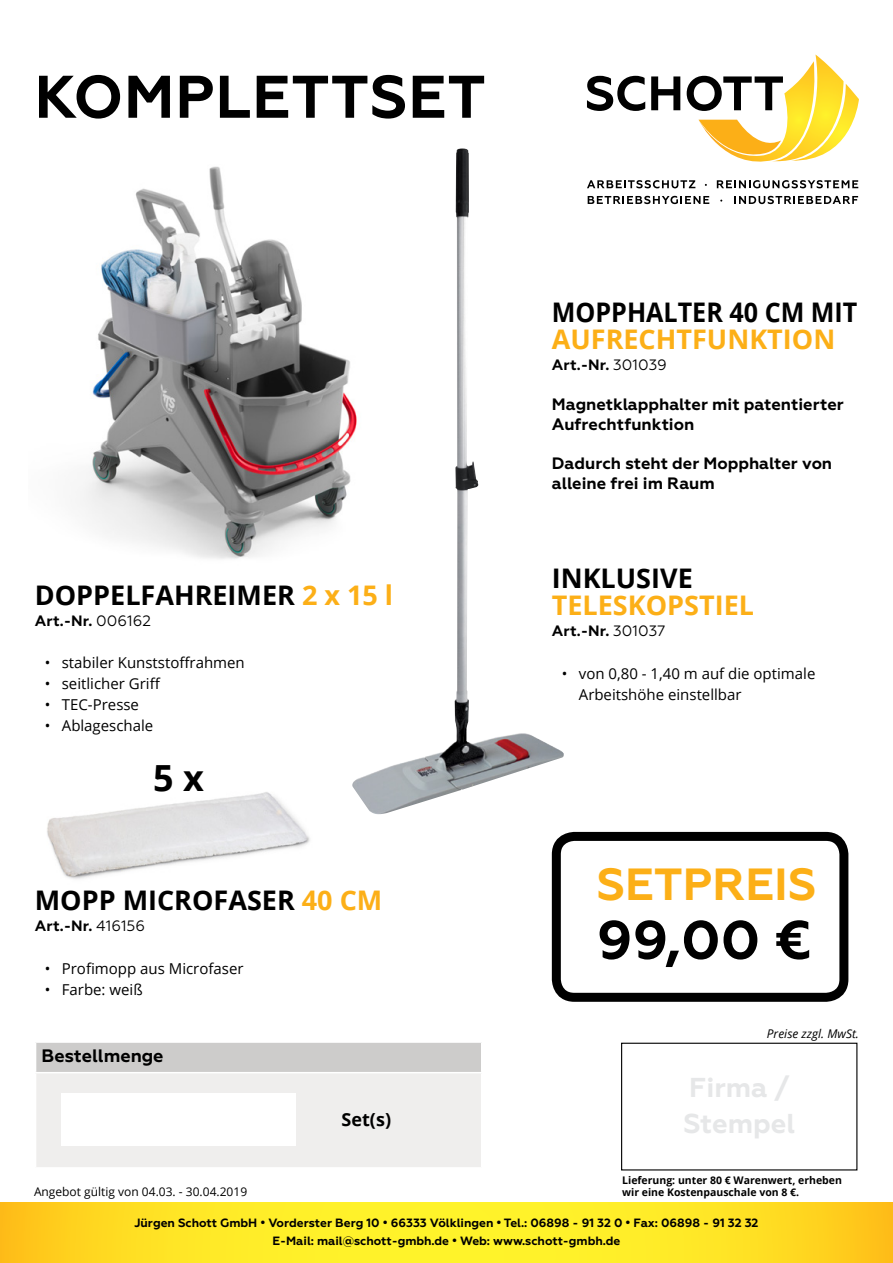
<style>
.page{position:relative;width:893px;height:1263px;background:#fff}
.page>*{position:absolute;margin:0;border:0;box-sizing:border-box;transform-origin:0 0}
.t1{font:700 60px "Geometria";letter-spacing:.01em;color:#000}
.t2{font:700 54px "Geometria";color:#000;scale:1.04 1}
.t3{font:700 45px "Geometria";color:#fcaf17}
.t4{font:700 36px "Open Sans";color:#000}
.t5{font:700 27.3px/36px "Geometria";color:#e6e7e8}
.t6{font:700 27px "Open Sans";color:#000}
.t7{font:700 27px "Open Sans";color:#fcaf17}
.t8{font:700 27px "Open Sans";color:#000;scale:.93 1}
.t9{font:700 18px "Geometria";color:#000}
.t10{font:700 18px "Open Sans";color:#000}
.t11{font:700 16.5px/19.8px "Geometria";color:#000}
.t12{font:15px/21px "Open Sans";color:#000}
.t13{font:700 15px "Geometria";color:#000}
.t14{font:700 12px/18px "Geometria";color:#000;text-align:center}
.t15{font:12px "Open Sans";color:#000}
.t16{font:italic 12px "Open Sans";color:#000}
.t17{font:700 10.5px/12.6px "Open Sans";color:#000}
.s1{color:#fcaf17}
.s2{font-weight:400}
</style>
<div class="page">
<img style="left:80px;top:166px;width:271px;height:393px">
<img style="left:47px;top:792px;width:263px;height:87px">
<svg style="left:0;top:1202px;width:893px;height:61px"></svg>
<div style="left:36px;top:1042px;width:446px;height:31px;background:#cdcccb"></div>
<div style="left:36px;top:1073px;width:446px;height:95px;background:#efeeed"></div>
<hr style="left:35px;top:1041px;width:447px;height:2px;background:#fff">
<svg style="left:481px;top:1043px;width:1px;height:29px"></svg>
<hr style="left:35px;top:1072px;width:447px;height:1px;background:#fff">
<hr style="left:481px;top:1073px;width:1px;height:94px;background:#fff">
<hr style="left:35px;top:1167px;width:447px;height:2px;background:#fff">
<div style="left:61px;top:1093px;width:234px;height:53px;background:#fff"></div>
<div style="left:621px;top:1043px;width:236px;height:127px;border:1px solid #000"></div>
<svg style="left:587px;top:76px;width:58px;height:35px"></svg>
<svg style="left:651px;top:76px;width:29px;height:34px"></svg>
<svg style="left:687px;top:54px;width:172px;height:108px"></svg>
<svg style="left:587px;top:180px;width:108px;height:8px"></svg>
<svg style="left:717px;top:180px;width:141px;height:8px"></svg>
<svg style="left:588px;top:196px;width:121px;height:8px"></svg>
<svg style="left:734px;top:196px;width:124px;height:8px"></svg>
<div style="left:552px;top:832px;width:296px;height:170px;border:9px solid #000;border-radius:18px"></div>
<img style="left:351px;top:148px;width:213px;height:666px">
<h1 class="t1" style="left:34px;top:61px;width:453px">KOMPLETTSET</h1>
<h3 class="t6" style="left:35px;top:576px;width:360px">DOPPELFAHREIMER <span class="s1">2 x 15 l</span></h3>
<p class="t13" style="left:35px;top:611px;width:118px">Art.-Nr. <span class="s2">006162</span></p>
<p class="t12" style="left:45px;top:652px;width:202px">• stabiler Kunststoffrahmen</p>
<p class="t12" style="left:45px;top:673px;width:117px">• seitlicher Griff</p>
<p class="t12" style="left:45px;top:694px;width:96px">• TEC-Presse</p>
<p class="t12" style="left:45px;top:715px;width:110px">• Ablageschale</p>
<h3 class="t4" style="left:153px;top:752px;width:52px">5 x</h3>
<h3 class="t6" style="left:35px;top:881px;width:349px">MOPP MICROFASER <span class="s1">40 CM</span></h3>
<p class="t13" style="left:35px;top:917px;width:112px">Art.-Nr. <span class="s2">416156</span></p>
<p class="t12" style="left:45px;top:958px;width:200px">• Profimopp aus Microfaser</p>
<p class="t12" style="left:45px;top:979px;width:99px">• Farbe: weiß</p>
<p class="t9" style="left:42px;top:1045px;width:124px">Bestellmenge</p>
<p class="t15" style="left:34px;top:1184px;width:215px">Angebot gültig von 04.03. - 30.04.2019</p>
<p class="t10" style="left:342px;top:1107px;width:51px">Set(s)</p>
<h3 class="t8" style="left:552px;top:293px;width:330px">MOPPHALTER 40 CM MIT</h3>
<h3 class="t7" style="left:552px;top:320px;width:285px">AUFRECHTFUNKTION</h3>
<p class="t13" style="left:552px;top:356px;width:116px">Art.-Nr. <span class="s2">301039</span></p>
<p class="t11" style="left:552px;top:394px;width:294px">Magnetklapphalter mit patentierter<br>Aufrechtfunktion</p>
<p class="t11" style="left:552px;top:454px;width:282px">Dadurch steht der Mopphalter von alleine frei im Raum</p>
<h3 class="t6" style="left:552px;top:560px;width:142px">INKLUSIVE</h3>
<h3 class="t7" style="left:552px;top:587px;width:204px">TELESKOPSTIEL</h3>
<p class="t13" style="left:552px;top:622px;width:115px">Art.-Nr. <span class="s2">301037</span></p>
<p class="t12" style="left:579px;top:663px;width:238px;text-indent:-17px">• von 0,80 - 1,40 m auf die optimale<br>Arbeitshöhe einstellbar</p>
<h3 class="t3" style="left:597px;top:857px;width:221px">SETPREIS</h3>
<h2 class="t2" style="left:597px;top:908px;width:208px">99,00 €</h2>
<p class="t16" style="left:767px;top:1025px;width:94px">Preise zzgl. MwSt.</p>
<h3 class="t5" style="left:683px;top:1069px;width:113px">Firma /<br>Stempel</h3>
<p class="t17" style="left:622px;top:1173px;width:221px">Lieferung: unter 80 € Warenwert, erheben wir eine Kostenpauschale von 8 €.</p>
<p class="t14" style="left:134px;top:1214px;width:626px">Jürgen Schott GmbH • Vorderster Berg 10 • 66333 Völklingen • Tel.: 06898 - 91 32 0 • Fax: 06898 - 91 32 32<br>E-Mail: mail@schott-gmbh.de • Web: www.schott-gmbh.de</p>
</div>
